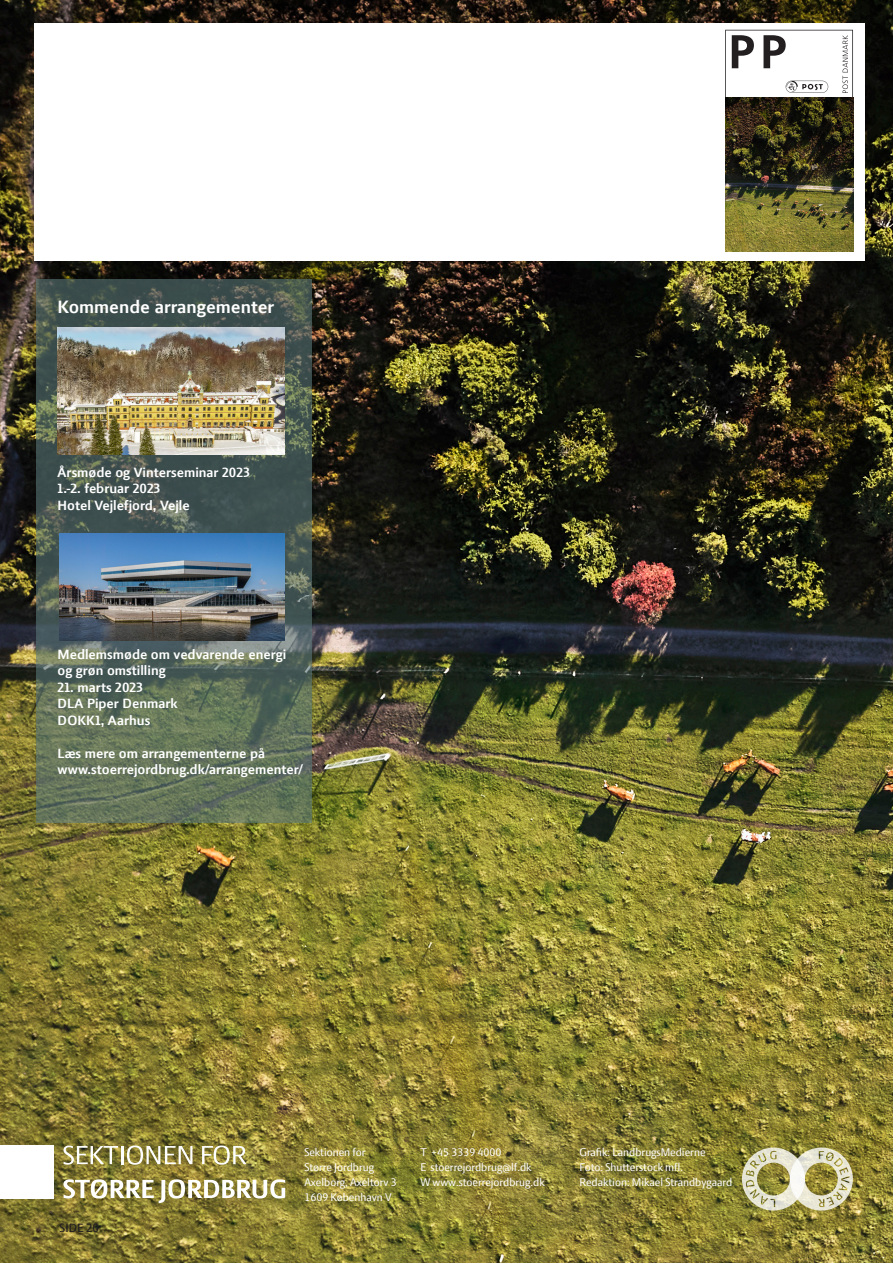
<style>
.page{position:relative;width:893px;height:1263px;background:#fff}
.page>*{position:absolute;margin:0;border:0;box-sizing:border-box;transform-origin:0 0}
.t1{font:700 18px "LF Press Sans Offc";color:#fff}
.t2{font:700 13.5px "LF Press Sans Offc";color:#fff}
.t3{font:12px "LF Press Sans";color:#fff}
.t4{font:700 12px "LF Press Sans Offc d";color:#231f20}
</style>
<div class="page">
<img style="left:0;top:0;width:893px;height:1263px">
<div style="left:0;top:1145px;width:53px;height:53px;background:#fff"></div>
<svg style="left:63px;top:1145px;width:129px;height:20px"></svg>
<svg style="left:202px;top:1145px;width:44px;height:20px"></svg>
<svg style="left:63px;top:1179px;width:222px;height:24px"></svg>
<img style="left:742px;top:1147px;width:111px;height:63px">
<div style="left:34px;top:23px;width:830px;height:237px;background:#fff"></div>
<svg style="left:725px;top:30px;width:128px;height:68px"></svg>
<img style="left:725px;top:98px;width:128px;height:154px">
<svg style="left:36px;top:280px;width:276px;height:543px;background:#556557"></svg>
<img style="left:60px;top:534px;width:225px;height:106px">
<img style="left:58px;top:328px;width:226px;height:127px">
<p class="t1" style="left:58px;top:296px;width:218px">Kommende arrangementer</p>
<p class="t2" style="left:58px;top:464px;width:194px">Årsmøde og Vinterseminar 2023</p>
<p class="t2" style="left:58px;top:481px;width:104px">1.-2. februar 2023</p>
<p class="t2" style="left:58px;top:497px;width:134px">Hotel Vejlefjord, Vejle</p>
<p class="t2" style="left:58px;top:646px;width:230px">Medlemsmøde om vedvarende energi</p>
<p class="t2" style="left:58px;top:662px;width:110px">og grøn omstilling</p>
<p class="t2" style="left:58px;top:679px;width:87px">21. marts 2023</p>
<p class="t2" style="left:58px;top:695px;width:122px">DLA Piper Denmark</p>
<p class="t2" style="left:58px;top:712px;width:94px">DOKK1, Aarhus</p>
<p class="t2" style="left:58px;top:745px;width:209px">Læs mere om arrangementerne på</p>
<p class="t2" style="left:58px;top:761px;width:247px">www.stoerrejordbrug.dk/arrangementer/</p>
<p class="t4" style="left:60px;top:1220px;width:41px">SIDE 20</p>
<p class="t3" style="left:304px;top:1145px;width:63px">Sektionen for</p>
<p class="t3" style="left:304px;top:1160px;width:71px">Større Jordbrug</p>
<p class="t3" style="left:304px;top:1175px;width:94px">Axelborg, Axeltorv 3</p>
<p class="t3" style="left:304px;top:1190px;width:89px">1609 København V</p>
<p class="t3" style="left:420px;top:1145px;width:83px">T +45 3339 4000</p>
<p class="t3" style="left:420px;top:1160px;width:113px">E stoerrejordbrug@lf.dk</p>
<p class="t3" style="left:420px;top:1175px;width:126px">W www.stoerrejordbrug.dk</p>
<p class="t3" style="left:580px;top:1145px;width:127px">Grafik: LandbrugsMedierne</p>
<p class="t3" style="left:580px;top:1160px;width:105px">Foto: Shutterstock mfl.</p>
<p class="t3" style="left:580px;top:1175px;width:154px">Redaktion: Mikael Strandbygaard</p>
</div>
